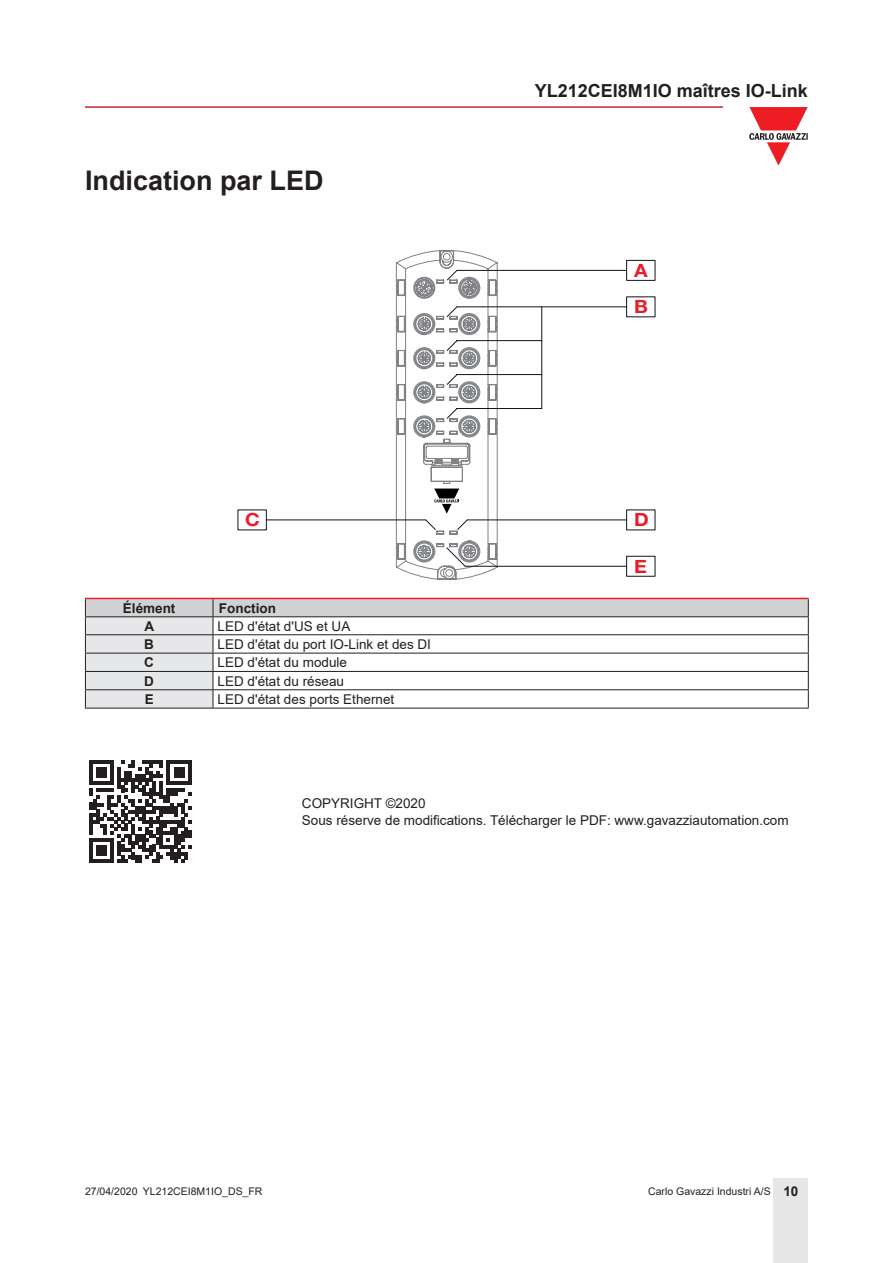
<style>
.page{position:relative;width:893px;height:1263px;background:#fff}
.page>*{position:absolute;margin:0;border:0;box-sizing:border-box;transform-origin:0 0}
.Titolo01{font:700 27px "Arial";color:#231f20}
.t1{font:700 18.3px "Helvetica Neue LT Std";color:#ea1c28;scale:1.08 1}
.t2{font:700 18px "Arial";color:#231f20}
.TestoTabellaSx{font:13.5px "Arial";color:#231f20}
.TitoloTabellaSx{font:700 13.5px "Arial";color:#231f20}
.TitoloTabellaFndGCen{font:700 13.5px "Arial";color:#231f20}
.TestoTabellaFndGCen{font:700 13.5px "Arial";color:#231f20}
.t3{font:10.5px "Arial";color:#231f20}
.s1{font-weight:700;font-size:13.5px}
</style>
<div class="page">
<hr style="left:85px;top:106px;width:638px;height:2px;background:#c42633">
<div style="left:774px;top:1178px;width:34px;height:85px;background:#e7e7e8"></div>
<svg style="left:749px;top:107px;width:59px;height:59px"></svg>
<div style="left:626px;top:260px;width:29px;height:21px;border:1px solid #111416"></div>
<hr style="left:457px;top:306px;width:170px;height:1px;background:#111416">
<hr style="left:457px;top:270px;width:170px;height:1px;background:#111416">
<hr style="left:467px;top:519px;width:160px;height:1px;background:#111416">
<div style="left:626px;top:556px;width:29px;height:21px;border:1px solid #111416"></div>
<hr style="left:465px;top:566px;width:162px;height:1px;background:#111416">
<hr style="left:266px;top:519px;width:160px;height:1px;background:#111416">
<svg style="left:395px;top:250px;width:148px;height:330px"></svg>
<svg style="left:85px;top:598px;width:724px;height:110px"></svg>
<hr style="left:85px;top:708px;width:128px;height:1px;background:#231f20">
<hr style="left:213px;top:708px;width:596px;height:1px;background:#231f20">
<svg style="left:89px;top:760px;width:102px;height:102px"></svg>
<p class="Titolo01" style="left:85px;top:161px;width:240px">Indication par LED</p>
<p class="t1" style="left:245px;top:508px;width:15px">C</p>
<p class="TitoloTabellaFndGCen" style="left:123px;top:598px;width:54px">Élément</p>
<p class="TitoloTabellaSx" style="left:219px;top:598px;width:58px">Fonction</p>
<p class="TestoTabellaFndGCen" style="left:145px;top:616px;width:11px">A</p>
<p class="TestoTabellaSx" style="left:218px;top:616px;width:134px">LED d'état d'US et UA</p>
<p class="TestoTabellaFndGCen" style="left:144px;top:635px;width:11px">B</p>
<p class="TestoTabellaSx" style="left:218px;top:635px;width:215px">LED d'état du port IO-Link et des DI</p>
<p class="TestoTabellaFndGCen" style="left:144px;top:653px;width:11px">C</p>
<p class="TestoTabellaSx" style="left:218px;top:653px;width:131px">LED d'état du module</p>
<p class="TestoTabellaFndGCen" style="left:144px;top:671px;width:11px">D</p>
<p class="TestoTabellaSx" style="left:218px;top:671px;width:128px">LED d'état du réseau</p>
<p class="TestoTabellaFndGCen" style="left:145px;top:690px;width:11px">E</p>
<p class="TestoTabellaSx" style="left:218px;top:690px;width:178px">LED d'état des ports Ethernet</p>
<h3 class="t2" style="left:535px;top:78px;width:275px">YL212CEI8M1IO maîtres IO-Link</h3>
<p class="t1" style="left:634px;top:259px;width:14px">A</p>
<p class="t1" style="left:634px;top:295px;width:14px">B</p>
<p class="t1" style="left:634px;top:508px;width:15px">D</p>
<p class="t1" style="left:634px;top:555px;width:13px">E</p>
<p class="TestoTabellaSx" style="left:302px;top:794px;width:125px">COPYRIGHT ©2020</p>
<p class="TestoTabellaSx" style="left:302px;top:810px;width:488px">Sous réserve de modifications. Télécharger le PDF: www.gavazziautomation.com</p>
<p class="t3" style="left:85px;top:1183px;width:179px">27/04/2020 YL212CEI8M1IO_DS_FR</p>
<p class="t3" style="left:648px;top:1183px;width:152px">Carlo Gavazzi Industri A/S <span class="s1">10</span></p>
</div>
